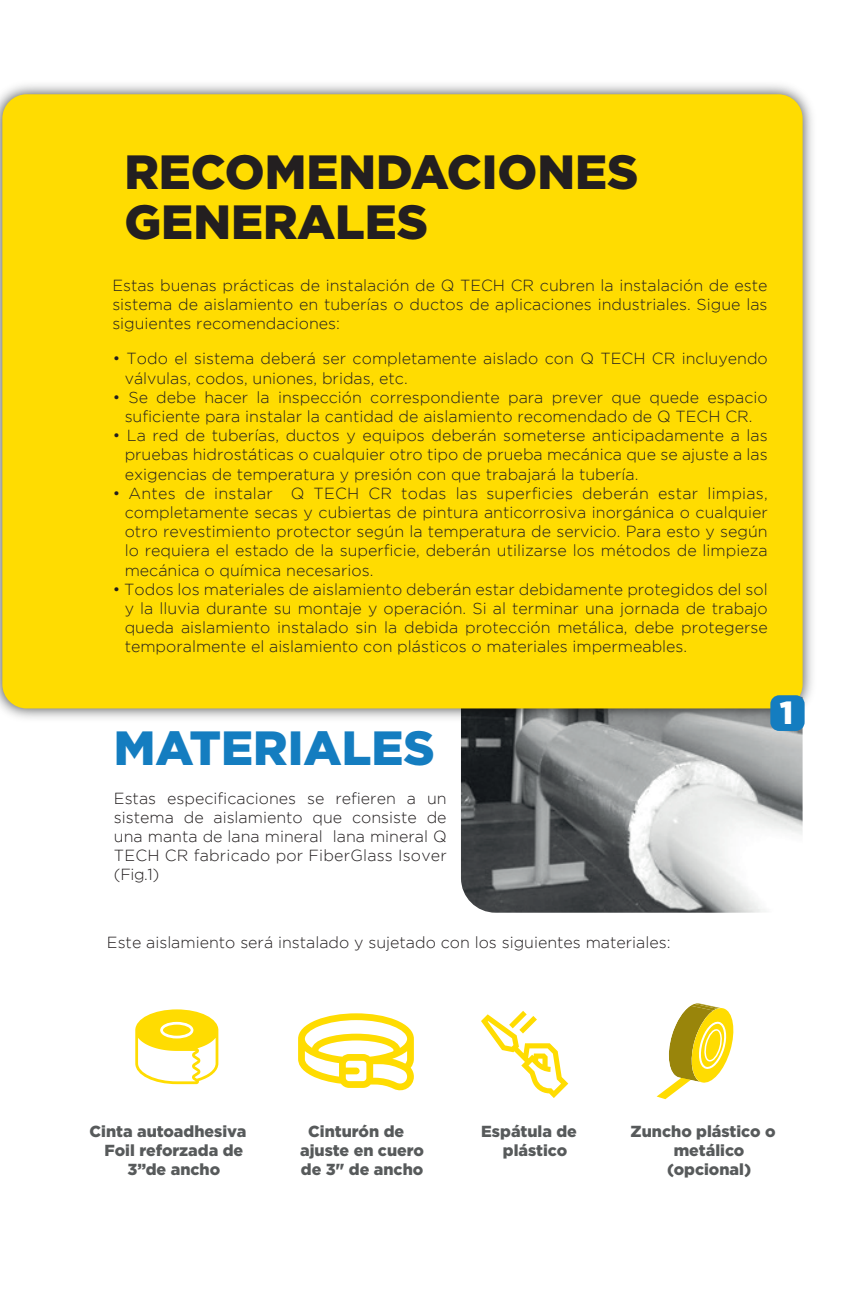
<style>
.page{position:relative;width:851px;height:1304px;background:#fff}
.page>*{position:absolute;margin:0;border:0;box-sizing:border-box;transform-origin:0 0}
.t1{font:900 48px/49.6px "Gotham";color:#231f20}
.t2{font:900 48px "Gotham";color:#147dc0}
.t3{font:900 32px "Gotham";color:#fff}
.t4{font:300 16px/19.2px "Gotham";color:#231f20;text-align:justify}
.t5{font:900 16px/19.2px "Gotham";color:#575a5b}
</style>
<div class="page">
<img style="left:461px;top:727px;width:341px;height:186px">
<img style="left:0;top:84px;width:813px;height:643px">
<div style="left:2px;top:94px;width:800px;height:614px;background:#ffdc01;border-radius:24px"></div>
<svg style="left:481px;top:1011px;width:87px;height:87px"></svg>
<svg style="left:298px;top:1013px;width:116px;height:78px"></svg>
<svg style="left:135px;top:1009px;width:83px;height:75px"></svg>
<svg style="left:656px;top:1003px;width:78px;height:96px"></svg>
<div style="left:770px;top:695px;width:34px;height:36px;background:#147dc0;border-radius:9px"></div>
<h1 class="t1" style="left:124px;top:147px;width:515px">RECOMENDACIONES<br>GENERALES</h1>
<p class="t4" style="left:112px;top:275px;width:656px">Estas buenas prácticas de instalación de Q TECH CR cubren la instalación de este sistema de aislamiento en tuberías o ductos de aplicaciones industriales. Sigue las siguientes recomendaciones:</p>
<p class="t4" style="left:125px;top:349px;width:644px;text-indent:-12px">• Todo el sistema deberá ser completamente aislado con Q TECH CR incluyendo válvulas, codos, uniones, bridas, etc.</p>
<p class="t4" style="left:113px;top:387px;width:656px;text-align:center">• Se debe hacer la inspección correspondiente para prever que quede espacio suficiente para instalar la cantidad de aislamiento recomendado de Q TECH CR.</p>
<p class="t4" style="left:125px;top:426px;width:644px;text-indent:-12px">• La red de tuberías, ductos y equipos deberán someterse anticipadamente a las pruebas hidrostáticas o cualquier otro tipo de prueba mecánica que se ajuste a las exigencias de temperatura y presión con que trabajará la tubería.</p>
<p class="t4" style="left:125px;top:483px;width:644px;text-indent:-12px">• Antes de instalar Q TECH CR todas las superficies deberán estar limpias, completamente secas y cubiertas de pintura anticorrosiva inorgánica o cualquier otro revestimiento protector según la temperatura de servicio. Para esto y según lo requiera el estado de la superficie, deberán utilizarse los métodos de limpieza mecánica o química necesarios.</p>
<p class="t4" style="left:125px;top:579px;width:644px;text-indent:-12px">• Todos los materiales de aislamiento deberán estar debidamente protegidos del sol y la lluvia durante su montaje y operación. Si al terminar una jornada de trabajo queda aislamiento instalado sin la debida protección metálica, debe protegerse temporalmente el aislamiento con plásticos o materiales impermeables.</p>
<h1 class="t2" style="left:114px;top:715px;width:322px">MATERIALES</h1>
<p class="t4" style="left:114px;top:788px;width:334px">Estas especificaciones se refieren a un sistema de aislamiento que consiste de una manta de lana mineral lana mineral Q TECH CR fabricado por FiberGlass Isover (Fig.1)</p>
<h2 class="t3" style="left:779px;top:691px;width:15px">1</h2>
<p class="t4" style="left:107px;top:933px;width:565px">Este aislamiento será instalado y sujetado con los siguientes materiales:</p>
<p class="t5" style="left:89px;top:1122px;width:158px">Cinta autoadhesiva</p>
<p class="t5" style="left:105px;top:1141px;width:140px">Foil reforzada de</p>
<p class="t5" style="left:128px;top:1160px;width:94px">3”de ancho</p>
<p class="t5" style="left:300px;top:1122px;width:125px;text-indent:8px">Cinturón de ajuste en cuero de 3" de ancho</p>
<p class="t5" style="left:503px;top:1122px;width:75px;text-indent:-22px">Espátula de plástico</p>
<p class="t5" style="left:630px;top:1122px;width:146px">Zuncho plástico o</p>
<p class="t5" style="left:673px;top:1141px;width:72px">metálico</p>
<p class="t5" style="left:667px;top:1160px;width:86px">(opcional)</p>
</div>
